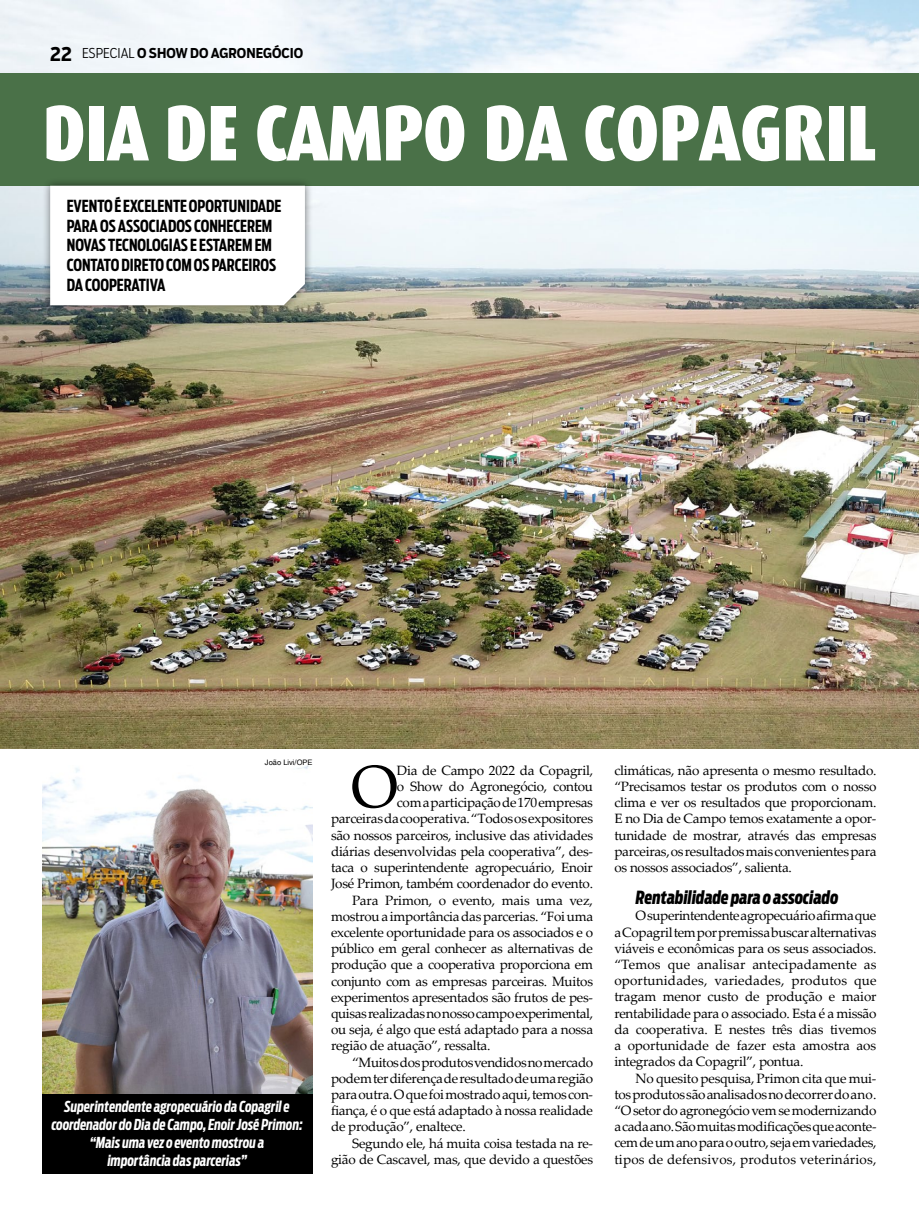
<style>
.page{position:relative;width:919px;height:1217px;background:#fff}
.page>*{position:absolute;margin:0;border:0;box-sizing:border-box;transform-origin:0 0}
.t1{font:900 79.05px "Dax Condensed";letter-spacing:-.01em;color:#fff}
.t2{font:60px "Palatino Linotype";color:#000}
.t3{font:italic 800 18px "Boomer Extra Cond";color:#000}
.t4{font:700 16.5px/19.8px "Boomer Extra Cond";color:#000}
.t5{font:italic 700 15px/18px "Boomer Extra Cond";color:#fff;text-align:center}
.t6{font:13.5px/16.2px "Palatino Linotype";letter-spacing:-.02em;color:#000;text-align:justify}
.t7{font:700 13.5px "Boomer Cond";color:#000}
.t8{font:7.5px "Switzerland";color:#000}
.s1{font-size:19.5px}
.s2{font-weight:300}
</style>
<div class="page">
<img style="left:0;top:0;width:918px;height:748px">
<div style="left:0;top:73px;width:918px;height:113px;background:#4a7148"></div>
<div style="left:42px;top:177px;width:271px;height:136px;background:#000;opacity:.5"></div>
<svg style="left:50px;top:186px;width:255px;height:119px"></svg>
<img style="left:43px;top:765px;width:269px;height:329px">
<div style="left:43px;top:1094px;width:269px;height:80px;background:#000"></div>
<p class="t7" style="left:50px;top:45px;width:254px"><span class="s1">22</span> <span class="s2">ESPECIAL</span> O SHOW DO AGRONEGÓCIO</p>
<h1 class="t1" style="left:43px;top:89px;width:835px">DIA DE CAMPO DA COPAGRIL</h1>
<p class="t4" style="left:67px;top:196px;width:216px">EVENTO É EXCELENTE OPORTUNIDADE<br>PARA OS ASSOCIADOS CONHECEREM<br>NOVAS TECNOLOGIAS E ESTAREM EM<br>CONTATO DIRETO COM OS PARCEIROS<br>DA COOPERATIVA</p>
<p class="t8" style="left:265px;top:757px;width:49px">João Livi/OPE</p>
<p class="t5" style="left:51px;top:1096px;width:252px">Superintendente agropecuário da Copagril e coordenador do Dia de Campo, Enoir José Primon: “Mais uma vez o evento mostrou a<br>importância das parcerias”</p>
<h2 class="t2" style="left:351px;top:744px;width:49px">O</h2>
<p class="t6" style="left:397px;top:761px;width:198px">Dia de Campo 2022 da Copagril,</p>
<p class="t6" style="left:397px;top:777px;width:198px">o Show do Agronegócio, contou</p>
<p class="t6" style="left:397px;top:793px;width:198px">com a participação de 170 empresas</p>
<p class="t6" style="left:331px;top:810px;width:263px">parceiras da cooperativa. “Todos os expositores</p>
<p class="t6" style="left:331px;top:826px;width:263px">são nossos parceiros, inclusive das atividades</p>
<p class="t6" style="left:331px;top:842px;width:263px">diárias desenvolvidas pela cooperativa”, des-</p>
<p class="t6" style="left:331px;top:858px;width:263px">taca o superintendente agropecuário, Enoir</p>
<p class="t6" style="left:331px;top:874px;width:263px">José Primon, também coordenador do evento.</p>
<p class="t6" style="left:352px;top:891px;width:242px">Para Primon, o evento, mais uma vez,</p>
<p class="t6" style="left:331px;top:907px;width:263px">mostrou a importância das parcerias. “Foi uma</p>
<p class="t6" style="left:331px;top:923px;width:263px">excelente oportunidade para os associados e o</p>
<p class="t6" style="left:331px;top:939px;width:263px">público em geral conhecer as alternativas de</p>
<p class="t6" style="left:331px;top:955px;width:263px">produção que a cooperativa proporciona em</p>
<p class="t6" style="left:331px;top:972px;width:263px">conjunto com as empresas parceiras. Muitos</p>
<p class="t6" style="left:331px;top:988px;width:263px">experimentos apresentados são frutos de pes-</p>
<p class="t6" style="left:331px;top:1004px;width:263px">quisas realizadas no nosso campo experimental,</p>
<p class="t6" style="left:331px;top:1020px;width:263px">ou seja, é algo que está adaptado para a nossa</p>
<p class="t6" style="left:331px;top:1036px;width:161px">região de atuação”, ressalta.</p>
<p class="t6" style="left:352px;top:1053px;width:242px">“Muitos dos produtos vendidos no mercado</p>
<p class="t6" style="left:331px;top:1069px;width:263px">podem ter diferença de resultado de uma região</p>
<p class="t6" style="left:331px;top:1085px;width:263px">para outra. O que foi mostrado aqui, temos con-</p>
<p class="t6" style="left:331px;top:1101px;width:263px">fiança, é o que está adaptado à nossa realidade</p>
<p class="t6" style="left:331px;top:1117px;width:136px">de produção”, enaltece.</p>
<p class="t6" style="left:352px;top:1134px;width:242px">Segundo ele, há muita coisa testada na re-</p>
<p class="t6" style="left:331px;top:1150px;width:263px">gião de Cascavel, mas, que devido a questões</p>
<p class="t6" style="left:614px;top:761px;width:264px">climáticas, não apresenta o mesmo resultado. “Precisamos testar os produtos com o nosso clima e ver os resultados que proporcionam.<br>E no Dia de Campo temos exatamente a opor&shy;tunidade de mostrar, através das empresas parceiras, os resultados mais convenientes para os nossos associados”, salienta.</p>
<h3 class="t3" style="left:635px;top:887px;width:204px">Rentabilidade para o associado</h3>
<p class="t6" style="left:614px;top:907px;width:264px;text-indent:21px">O superintendente agropecuário afirma que a Copagril tem por premissa buscar alternativas viáveis e econômicas para os seus associados. “Temos que analisar antecipadamente as oportunidades, variedades, produtos que tragam menor custo de produção e maior rentabilidade para o associado. Esta é a missão da cooperativa. E nestes três dias tivemos a oportunidade de fazer esta amostra aos integrados da Copagril”, pontua.</p>
<p class="t6" style="left:614px;top:1069px;width:263px;text-indent:21px">No quesito pesquisa, Primon cita que mui&shy;tos produtos são analisados no decorrer do ano. “O setor do agronegócio vem se modernizando a cada ano. São muitas modificações que aconte&shy;cem de um ano para o outro, seja em variedades, tipos de defensivos, produtos veterinários,</p>
</div>
